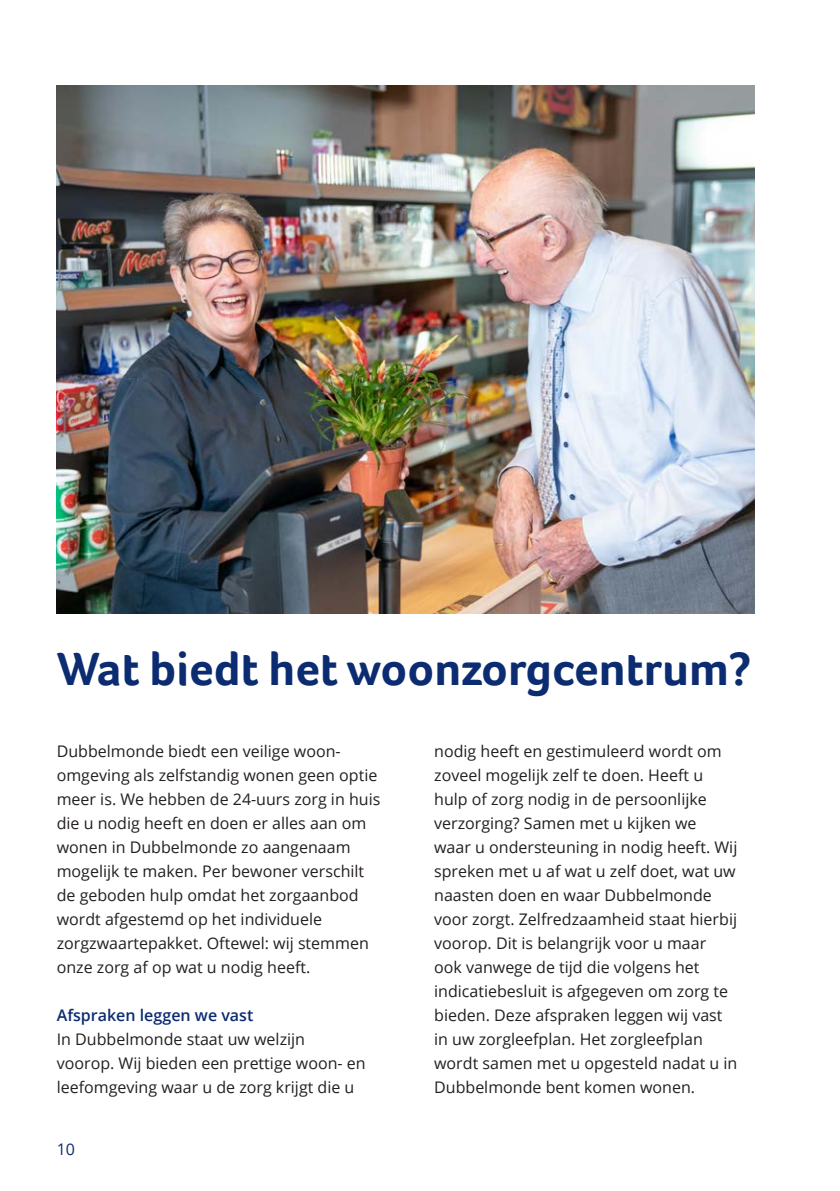
<style>
.page{position:relative;width:840px;height:1191px;background:#fff}
.page>*{position:absolute;margin:0;border:0;box-sizing:border-box;transform-origin:0 0}
.t1{font:700 48px "Foco";color:#0c2c72}
.t2{font:16px/24px "Open Sans";color:#231f20}
.t3{font:600 16px "Open Sans";color:#0c2c72}
.t4{font:16px "Open Sans";color:#0c2c72}
</style>
<div class="page">
<img style="left:57px;top:85px;width:697px;height:528px">
<h1 class="t1" style="left:57px;top:637px;width:695px">Wat biedt het woonzorgcentrum?</h1>
<p class="t2" style="left:57px;top:739px;width:325px">Dubbelmonde biedt een veilige woon&shy;omgeving als zelfstandig wonen geen optie meer is. We hebben de 24-uurs zorg in huis die u nodig heeft en doen er alles aan om wonen in Dubbelmonde zo aangenaam mogelijk te maken. Per bewoner verschilt de geboden hulp omdat het zorgaanbod wordt afgestemd op het individuele zorgzwaartepakket. Oftewel: wij stemmen onze zorg af op wat u nodig heeft.</p>
<p class="t3" style="left:57px;top:1004px;width:198px">Afspraken leggen we vast</p>
<p class="t2" style="left:57px;top:1027px;width:310px">In Dubbelmonde staat uw welzijn voorop. Wij bieden een prettige woon- en leefomgeving waar u de zorg krijgt die u</p>
<p class="t4" style="left:57px;top:1137px;width:20px">10</p>
<p class="t2" style="left:434px;top:739px;width:304px">nodig heeft en gestimuleerd wordt om zoveel mogelijk zelf te doen. Heeft u hulp of zorg nodig in de persoonlijke verzorging? Samen met u kijken we<br>waar u ondersteuning in nodig heeft. Wij spreken met u af wat u zelf doet, wat uw naasten doen en waar Dubbelmonde voor zorgt. Zelfredzaamheid staat hierbij voorop. Dit is belangrijk voor u maar ook vanwege de tijd die volgens het indicatiebesluit is afgegeven om zorg te bieden. Deze afspraken leggen wij vast in uw zorgleefplan. Het zorgleefplan wordt samen met u opgesteld nadat u in Dubbelmonde bent komen wonen.</p>
</div>
